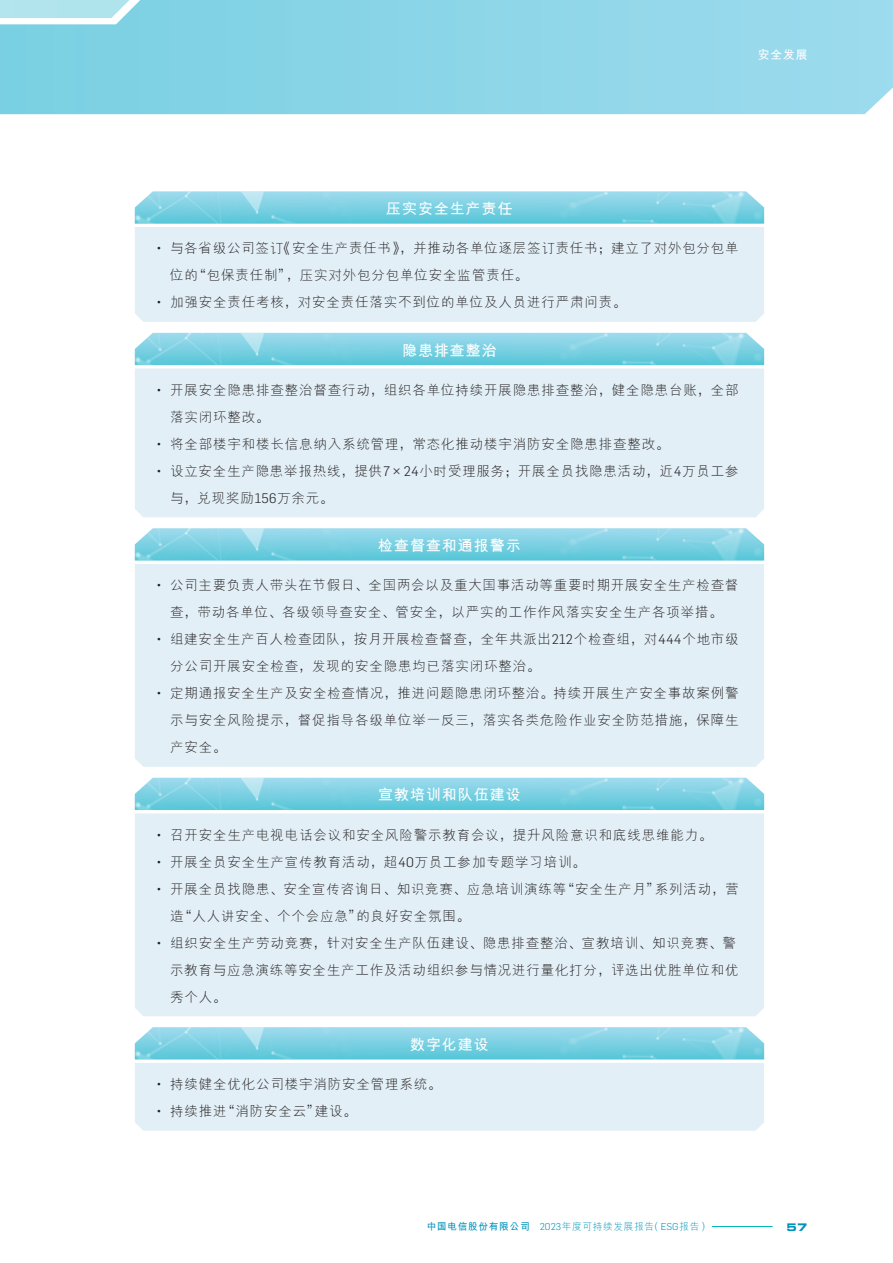
<style>
.page{position:relative;width:893px;height:1263px;background:#fff}
.page>*{position:absolute;margin:0;border:0;box-sizing:border-box;transform-origin:0 0}
._04___H2{font:700 15px "M Hei HKS";letter-spacing:.06em;color:#fff}
._15_Table_Stub{font:300 13.5px/27px "M Hei HKS";letter-spacing:.06em;color:#231f20}
.t1{font:700 12px "M Hei HKS";color:#fff}
.t2{font:10.5px "Eurostile LT Std Bold Ex 2";color:#0093ba}
.t3{font:300 9.75px "M Hei HKS";letter-spacing:.06em;color:#0093ba}
.s1{font-family:"Flama"}
.s2{font-family:"FZLTXHK";font-weight:400}
.s3{font-weight:700}
</style>
<div class="page">
<hr style="left:712px;top:1226px;width:61px;height:1px;background:#03b9bd">
<svg style="left:0;top:0;width:893px;height:114px;background:#8dd5e8"></svg>
<svg style="left:0;top:0;width:143px;height:18px;background:#b2e4ed"></svg>
<img style="left:135px;top:191px;width:147px;height:33px">
<img style="left:282px;top:191px;width:482px;height:33px">
<div style="left:135px;top:227px;width:629px;height:95px;background:#e2eff6"></div>
<img style="left:135px;top:333px;width:147px;height:32px">
<img style="left:282px;top:333px;width:482px;height:32px">
<div style="left:135px;top:368px;width:629px;height:149px;background:#e2eff6"></div>
<img style="left:135px;top:528px;width:147px;height:33px">
<img style="left:282px;top:528px;width:482px;height:33px">
<div style="left:135px;top:564px;width:629px;height:203px;background:#e2eff6"></div>
<img style="left:135px;top:778px;width:147px;height:32px">
<img style="left:282px;top:778px;width:482px;height:32px">
<div style="left:135px;top:813px;width:629px;height:203px;background:#e2eff6"></div>
<svg style="left:135px;top:1027px;width:629px;height:104px;background:#c4e6f0"></svg>
<p class="t1" style="left:758px;top:46px;width:52px">安全發展</p>
<p class="_04___H2" style="left:386px;top:198px;width:128px">壓實安全生產責任</p>
<p class="_15_Table_Stub" style="left:170px;top:234px;width:570px;text-indent:-14px"><span class="s1">•</span> 與各省級公司簽訂<span class="s2">《</span>安全生產責任書<span class="s2">》，</span>並推動各單位逐層簽訂責任書<span class="s2">；</span>建立了對外包分包單位的<span class="s2">“</span>包保責任制<span class="s2">”，</span>壓實對外包分包單位安全監管責任<span class="s2">。</span></p>
<p class="_15_Table_Stub" style="left:157px;top:288px;width:471px"><span class="s1">•</span> 加強安全責任考核<span class="s2">，</span>對安全責任落實不到位的單位及人員進行嚴肅問責<span class="s2">。</span></p>
<p class="_04___H2" style="left:402px;top:339px;width:96px">隱患排查整治</p>
<p class="_15_Table_Stub" style="left:170px;top:376px;width:570px;text-indent:-14px"><span class="s1">•</span> 開展安全隱患排查整治督查行動<span class="s2">，</span>組織各單位持續開展隱患排查整治<span class="s2">，</span>健全隱患臺賬<span class="s2">，</span>全部落實閉環整改<span class="s2">。</span></p>
<p class="_15_Table_Stub" style="left:157px;top:430px;width:514px"><span class="s1">•</span> 將全部樓宇和樓長信息納入系統管理<span class="s2">，</span>常態化推動樓宇消防安全隱患排查整改<span class="s2">。</span></p>
<p class="_15_Table_Stub" style="left:170px;top:457px;width:570px;text-indent:-14px"><span class="s1">•</span> 設立安全生產隱患舉報熱線<span class="s2">，</span>提供<span class="s1">7</span><span class="s2">×</span><span class="s1">24</span>小時受理服務<span class="s2">；</span>開展全員找隱患活動<span class="s2">，</span>近<span class="s1">4</span>萬員工參與<span class="s2">，</span>兌現獎勵<span class="s1">156</span>萬余元<span class="s2">。</span></p>
<p class="_04___H2" style="left:378px;top:535px;width:144px">檢查督查和通報警示</p>
<p class="_15_Table_Stub" style="left:157px;top:571px;width:583px;text-align:center"><span class="s1">•</span> 公司主要負責人帶頭在節假日<span class="s2">、</span>全國兩會以及重大國事活動等重要時期開展安全生產檢查督查<span class="s2">，</span>帶動各單位<span class="s2">、</span>各級領導查安全<span class="s2">、</span>管安全<span class="s2">，</span>以嚴實的工作作風落實安全生產各項舉措<span class="s2">。</span></p>
<p class="_15_Table_Stub" style="left:170px;top:625px;width:570px;text-indent:-14px"><span class="s1">•</span> 組建安全生產百人檢查團隊<span class="s2">，</span>按月開展檢查督查<span class="s2">，</span>全年共派出<span class="s1">212</span>個檢查組<span class="s2">，</span>對<span class="s1">444</span>個地市級分公司開展安全檢查<span class="s2">，</span>發現的安全隱患均已落實閉環整治<span class="s2">。</span></p>
<p class="_15_Table_Stub" style="left:170px;top:679px;width:570px;text-align:justify;text-indent:-14px"><span class="s1">•</span> 定期通報安全生產及安全檢查情況<span class="s2">，</span>推進問題隱患閉環整治<span class="s2">。</span>持續開展生產安全事故案例警示與安全風險提示<span class="s2">，</span>督促指導各級單位舉一反三<span class="s2">，</span>落實各類危險作業安全防范措施<span class="s2">，</span>保障生產安全<span class="s2">。</span></p>
<p class="_04___H2" style="left:378px;top:784px;width:144px">宣教培訓和隊伍建設</p>
<p class="_15_Table_Stub" style="left:157px;top:821px;width:557px"><span class="s1">•</span> 召開安全生產電視電話會議和安全風險警示教育會議<span class="s2">，</span>提升風險意識和底線思維能力<span class="s2">。</span></p>
<p class="_15_Table_Stub" style="left:157px;top:848px;width:430px"><span class="s1">•</span> 開展全員安全生產宣傳教育活動<span class="s2">，</span>超<span class="s1">40</span>萬員工參加專題學習培訓<span class="s2">。</span></p>
<p class="_15_Table_Stub" style="left:170px;top:875px;width:570px;text-indent:-14px"><span class="s1">•</span> 開展全員找隱患<span class="s2">、</span>安全宣傳咨詢日<span class="s2">、</span>知識競賽<span class="s2">、</span>應急培訓演練等<span class="s2">“</span>安全生產月<span class="s2">”</span>系列活動<span class="s2">，</span>營造<span class="s2">“</span>人人講安全<span class="s2">、</span>個個會應急<span class="s2">”</span>的良好安全氛圍<span class="s2">。</span></p>
<p class="_15_Table_Stub" style="left:170px;top:929px;width:570px;text-indent:-14px"><span class="s1">•</span> 組織安全生產勞動競賽<span class="s2">，</span>針對安全生產隊伍建設<span class="s2">、</span>隱患排查整治<span class="s2">、</span>宣教培訓<span class="s2">、</span>知識競賽<span class="s2">、</span>警示教育與應急演練等安全生產工作及活動組織參與情況進行量化打分<span class="s2">，</span>評選出優勝單位和優秀個人<span class="s2">。</span></p>
<p class="_04___H2" style="left:410px;top:1033px;width:80px">數字化建設</p>
<p class="_15_Table_Stub" style="left:157px;top:1070px;width:286px"><span class="s1">•</span> 持續健全優化公司樓宇消防安全管理系統<span class="s2">。</span></p>
<p class="_15_Table_Stub" style="left:157px;top:1097px;width:201px"><span class="s1">•</span> 持續推進<span class="s2">“</span>消防安全雲<span class="s2">”</span>建設<span class="s2">。</span></p>
<p class="t3" style="left:427px;top:1219px;width:284px"><span class="s3">中國電信股份有限公司</span> <span class="s1">2023</span>年度可持續發展報告<span class="s2">（</span><span class="s1">ESG</span>報告<span class="s2">）</span></p>
<p class="t2" style="left:786px;top:1219px;width:23px">57</p>
</div>
